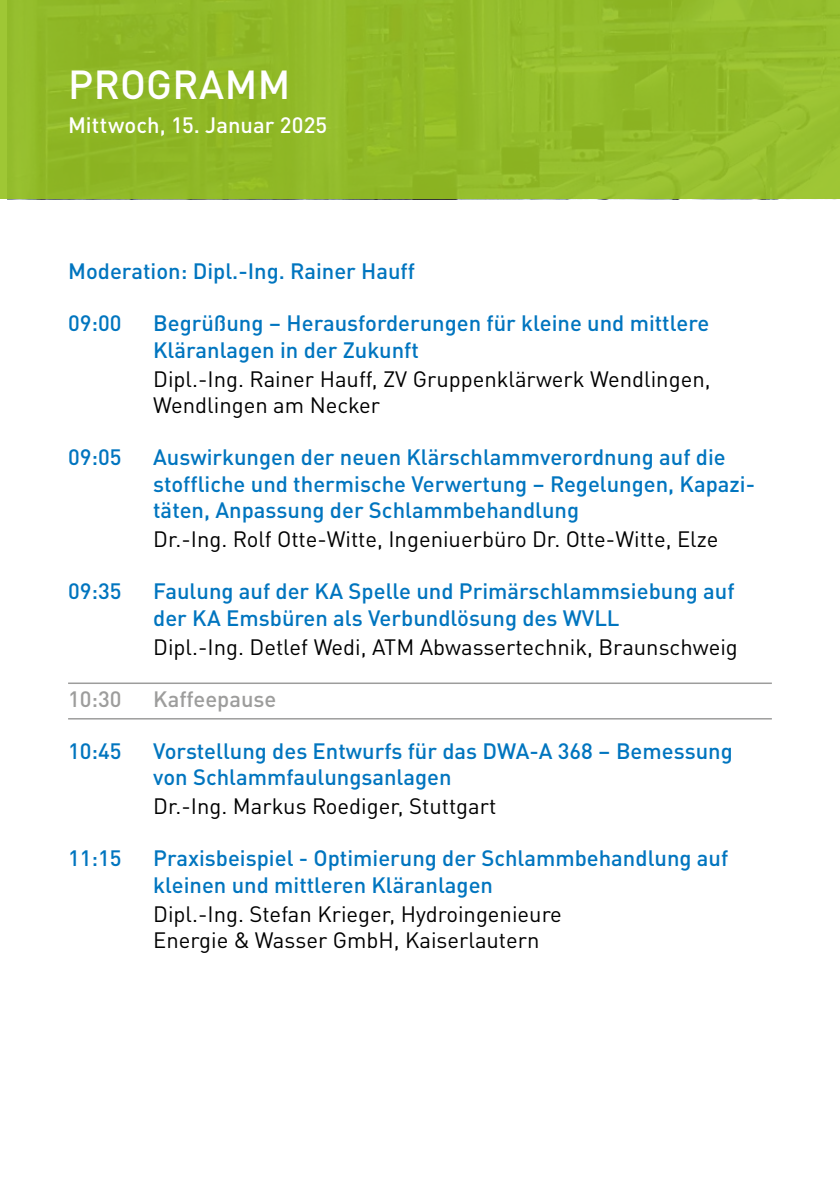
<style>
.page{position:relative;width:840px;height:1191px;background:#fff}
.page>*{position:absolute;margin:0;border:0;box-sizing:border-box;transform-origin:0 0}
.t1{font:500 40px "DINOT";letter-spacing:.01em;color:#fff}
.t2{font:500 22px/26.4px "DINOT";color:#0075bf}
.t3{font:22px/26.4px "DINOT";color:#000}
.t4{font:500 22px "DINOT";letter-spacing:.005em;color:#fff}
.t5{font:500 22px "DINOT";color:#9d9d9c}
</style>
<div class="page">
<div style="left:0;top:0;width:839px;height:199px;background:#92ba29"></div>
<hr style="left:68px;top:682px;width:703px;height:2px;background:#9d9d9c">
<hr style="left:68px;top:718px;width:703px;height:1px;background:#9d9d9c">
<h1 class="t1" style="left:68px;top:53px;width:223px">PROGRAMM</h1>
<p class="t4" style="left:68px;top:108px;width:260px">Mittwoch, 15. Januar 2025</p>
<p class="t2" style="left:68px;top:257px;width:348px">Moderation: Dipl.-Ing. Rainer Hauff</p>
<p class="t2" style="left:68px;top:308px;width:55px">09:00</p>
<p class="t2" style="left:153px;top:308px;width:557px">Begrüßung – Herausforderungen für kleine und mittlere<br>Kläranlagen in der Zukunft</p>
<p class="t3" style="left:153px;top:364px;width:558px">Dipl.-Ing. Rainer Hauff, ZV Gruppenklärwerk Wendlingen,<br>Wendlingen am Necker</p>
<p class="t2" style="left:68px;top:442px;width:55px">09:05</p>
<p class="t2" style="left:153px;top:442px;width:603px">Auswirkungen der neuen Klärschlammverordnung auf die stoffliche und thermische Verwertung – Regelungen, Kapazi&shy;täten, Anpassung der Schlammbehandlung</p>
<p class="t3" style="left:153px;top:524px;width:566px">Dr.-Ing. Rolf Otte-Witte, Ingeniuerbüro Dr. Otte-Witte, Elze</p>
<p class="t2" style="left:68px;top:576px;width:55px">09:35</p>
<p class="t2" style="left:153px;top:576px;width:582px">Faulung auf der KA Spelle und Primärschlammsiebung auf der KA Emsbüren als Verbundlösung des WVLL</p>
<p class="t3" style="left:153px;top:632px;width:585px">Dipl.-Ing. Detlef Wedi, ATM Abwassertechnik, Braunschweig</p>
<p class="t5" style="left:68px;top:681px;width:55px">10:30</p>
<p class="t5" style="left:153px;top:681px;width:125px">Kaffeepause</p>
<p class="t2" style="left:68px;top:736px;width:55px">10:45</p>
<p class="t2" style="left:153px;top:736px;width:580px">Vorstellung des Entwurfs für das DWA-A 368 – Bemessung von Schlammfaulungsanlagen</p>
<p class="t3" style="left:153px;top:791px;width:344px">Dr.-Ing. Markus Roediger, Stuttgart</p>
<p class="t2" style="left:68px;top:843px;width:55px">11:15</p>
<p class="t2" style="left:153px;top:843px;width:576px">Praxisbeispiel - Optimierung der Schlammbehandlung auf kleinen und mittleren Kläranlagen</p>
<p class="t3" style="left:153px;top:899px;width:410px">Dipl.-Ing. Stefan Krieger, Hydroingenieure<br>Energie &amp; Wasser GmbH, Kaiserlautern</p>
</div>
